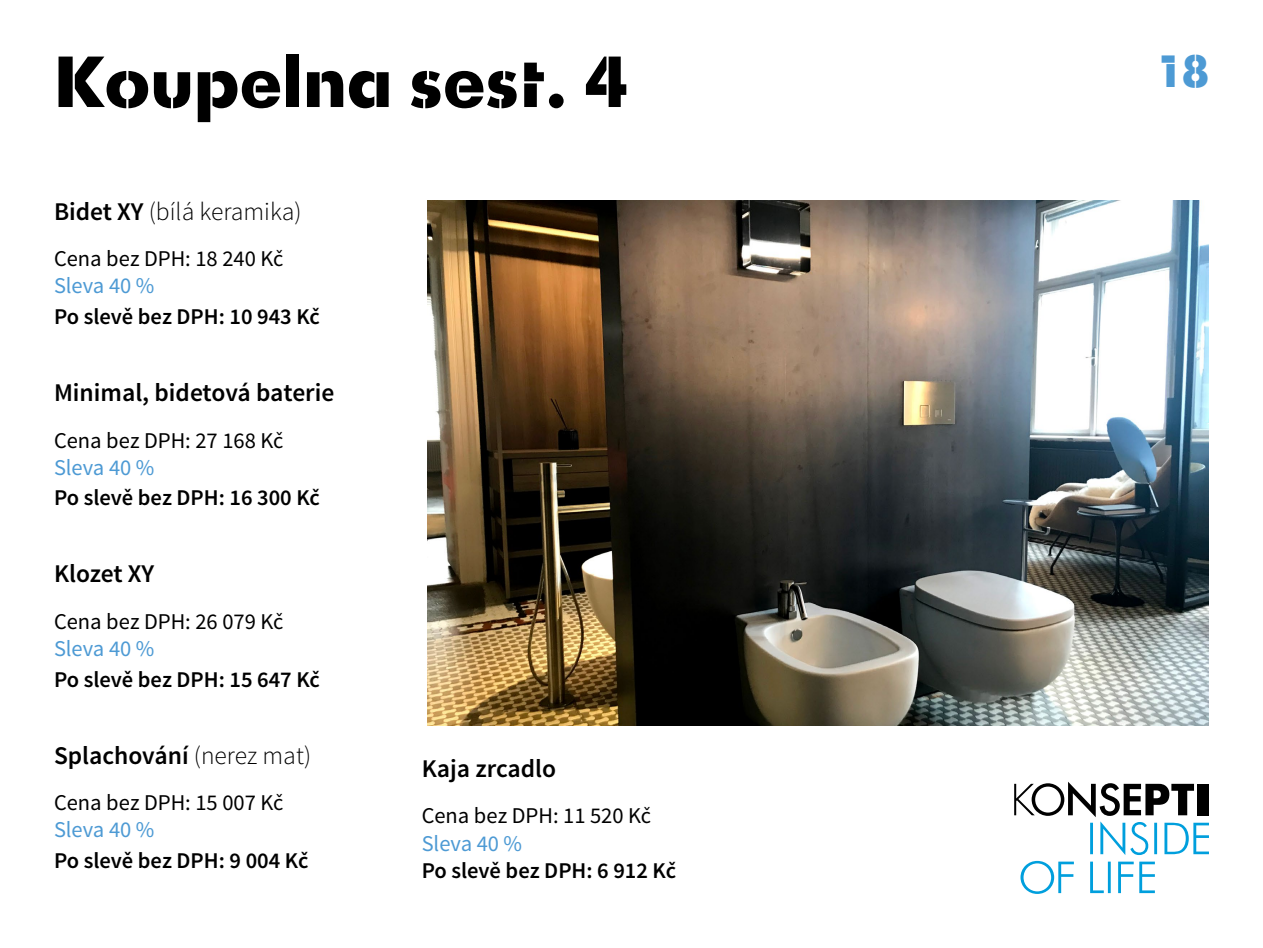
<style>
.page{position:relative;width:1263px;height:948px;background:#fff}
.page>*{position:absolute;margin:0;border:0;box-sizing:border-box;transform-origin:0 0}
.t1{font:700 72px "Futura Konsepti";color:#000}
.t2{font:700 45px "Futura Konsepti";color:#4d9ad4}
.t3{font:600 25.5px "Source Sans Pro";color:#000}
.t4{font:300 25.5px "Source Sans Pro";color:#000}
.t5{font:600 22.5px "Source Sans Pro";color:#000}
.t6{font:22.5px "Source Sans Pro";color:#000}
.t7{font:22.5px "Source Sans Pro";color:#4d9ad4}
.s1{font-weight:600}
.s2{font-weight:300}
</style>
<div class="page">
<img style="left:427px;top:200px;width:782px;height:525px">
<svg style="left:1090px;top:861px;width:65px;height:31px"></svg>
<svg style="left:1014px;top:781px;width:195px;height:73px"></svg>
<svg style="left:1020px;top:860px;width:54px;height:33px"></svg>
<h1 class="t1" style="left:54px;top:39px;width:575px">Koupelna sest. 4</h1>
<h2 class="t2" style="left:1155px;top:45px;width:55px">18</h2>
<p class="t4" style="left:54px;top:196px;width:249px"><span class="s1">Bidet XY</span> (bílá keramika)</p>
<p class="t6" style="left:54px;top:245px;width:231px">Cena bez DPH: 18 240 Kč</p>
<p class="t7" style="left:54px;top:272px;width:102px">Sleva 40 %</p>
<p class="t5" style="left:54px;top:302px;width:267px">Po slevě bez DPH: 10 943 Kč</p>
<p class="t3" style="left:54px;top:376px;width:282px">Minimal, bidetová baterie</p>
<p class="t6" style="left:54px;top:426px;width:231px">Cena bez DPH: 27 168 Kč</p>
<p class="t7" style="left:54px;top:453px;width:102px">Sleva 40 %</p>
<p class="t5" style="left:54px;top:483px;width:267px">Po slevě bez DPH: 16 300 Kč</p>
<p class="t3" style="left:54px;top:557px;width:102px">Klozet XY</p>
<p class="t6" style="left:54px;top:607px;width:231px">Cena bez DPH: 26 079 Kč</p>
<p class="t7" style="left:54px;top:634px;width:102px">Sleva 40 %</p>
<p class="t5" style="left:54px;top:664px;width:267px">Po slevě bez DPH: 15 647 Kč</p>
<p class="t3" style="left:54px;top:739px;width:259px">Splachování <span class="s2">(nerez mat)</span></p>
<p class="t6" style="left:54px;top:788px;width:231px">Cena bez DPH: 15 007 Kč</p>
<p class="t7" style="left:54px;top:815px;width:102px">Sleva 40 %</p>
<p class="t5" style="left:54px;top:846px;width:256px">Po slevě bez DPH: 9 004 Kč</p>
<p class="t3" style="left:422px;top:752px;width:136px">Kaja zrcadlo</p>
<p class="t6" style="left:422px;top:801px;width:231px">Cena bez DPH: 11 520 Kč</p>
<p class="t7" style="left:422px;top:828px;width:102px">Sleva 40 %</p>
<p class="t5" style="left:422px;top:855px;width:256px">Po slevě bez DPH: 6 912 Kč</p>
</div>
